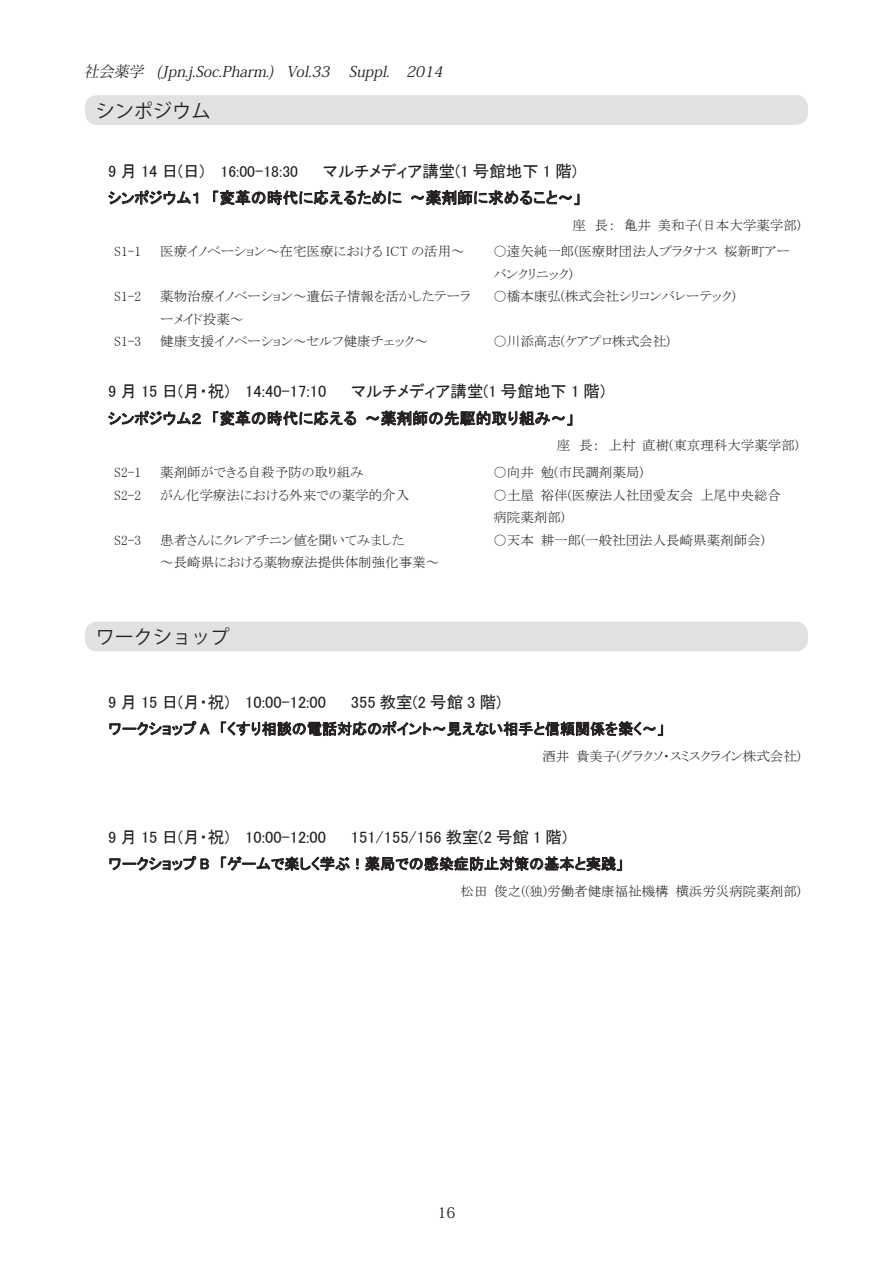
<style>
.page{position:relative;width:893px;height:1263px;background:#fff}
.page>*{position:absolute;margin:0;border:0;box-sizing:border-box;transform-origin:0 0}
.t1{font:19.2px "Koz Go Pro";color:#231f20}
.t2{font:16.5px "MS P Gothic";color:#231f20}
.t3{font:15.75px "MS P Gothic";letter-spacing:.005em;color:#231f20}
.t4{font:15px "MS P Gothic";color:#231f20}
.t5{font:italic 14.85px "Koz Min Pro";color:#231f20}
.t6{font:14.85px "Koz Min Pro";color:#231f20}
.t7{font:13.5px/22.5px "MS P Mincho";color:#231f20}
.s1{font-size:16.5px}
.s2{font-size:15px}
</style>
<div class="page">
<svg style="left:108px;top:190px;width:90px;height:15px"></svg>
<svg style="left:213px;top:190px;width:188px;height:15px"></svg>
<svg style="left:411px;top:190px;width:168px;height:16px"></svg>
<svg style="left:108px;top:411px;width:93px;height:14px"></svg>
<svg style="left:213px;top:411px;width:143px;height:15px"></svg>
<svg style="left:366px;top:411px;width:206px;height:15px"></svg>
<svg style="left:109px;top:721px;width:101px;height:15px"></svg>
<svg style="left:221px;top:721px;width:442px;height:15px"></svg>
<svg style="left:109px;top:856px;width:100px;height:15px"></svg>
<svg style="left:221px;top:856px;width:129px;height:15px"></svg>
<svg style="left:356px;top:859px;width:3px;height:10px"></svg>
<svg style="left:365px;top:856px;width:257px;height:16px"></svg>
<div style="left:85px;top:622px;width:723px;height:29px;background:#e0e1e3;border-radius:12px"></div>
<div style="left:85px;top:95px;width:723px;height:30px;background:#e0e1e3;border-radius:12px"></div>
<p class="t5" style="left:84px;top:61px;width:364px">社会薬学 (Jpn.j .Soc.Pharm.) Vol.33 　Suppl. 2014</p>
<h1 class="t1" style="left:96px;top:98px;width:116px">シンポジウム</h1>
<p class="t3" style="left:108px;top:163px;width:192px"><span class="s1">9 月 14 日(日)</span> 16:00<span class="s1">-</span>18:30</p>
<p class="t2" style="left:323px;top:162px;width:256px">マルチメディア講堂(1 号館地下 1 階)</p>
<p class="t3" style="left:108px;top:190px;width:474px"><span class="s2">シンポジウム１ 「</span>変革の時代に応えるために～薬剤師に求めること～<span class="s2">」</span></p>
<p class="t7" style="left:572px;top:213px;width:230px">座 長： 亀井 美和子(日本大学薬学部)</p>
<p class="t7" style="left:114px;top:240px;width:29px">S1-1</p>
<p class="t7" style="left:160px;top:240px;width:306px">医療イノベーション～在宅医療における ICT の活用～</p>
<p class="t7" style="left:493px;top:240px;width:298px">○遠矢純一郎(医療財団法人プラタナス 桜新町アーバンクリニック)</p>
<p class="t7" style="left:114px;top:285px;width:29px">S1-2</p>
<p class="t7" style="left:160px;top:285px;width:312px">薬物治療イノベーション～遺伝子情報を活かしたテーラーメイド投薬～</p>
<p class="t7" style="left:493px;top:285px;width:244px">○橋本康弘(株式会社シリコンバレーテック)</p>
<p class="t7" style="left:114px;top:330px;width:29px">S1-3</p>
<p class="t7" style="left:160px;top:330px;width:269px">健康支援イノベーション～セルフ健康チェック～</p>
<p class="t7" style="left:493px;top:330px;width:178px">○川添高志(ケアプロ株式会社)</p>
<p class="t2" style="left:108px;top:383px;width:220px">9 月 15 日(月・祝) 14:40-17:10</p>
<p class="t2" style="left:351px;top:383px;width:255px">マルチメディア講堂(1 号館地下 1 階)</p>
<p class="t3" style="left:108px;top:410px;width:467px"><span class="s2">シンポジウム２ 「</span>変革の時代に応える～薬剤師の先駆的取り組み～<span class="s2">」</span></p>
<p class="t7" style="left:557px;top:434px;width:244px">座 長： 上村 直樹(東京理科大学薬学部)</p>
<p class="t7" style="left:114px;top:461px;width:29px">S2-1</p>
<p class="t7" style="left:160px;top:461px;width:205px">薬剤師ができる自殺予防の取り組み</p>
<p class="t7" style="left:493px;top:461px;width:151px">○向井 勉(市民調剤薬局)</p>
<p class="t7" style="left:114px;top:484px;width:29px">S2-2</p>
<p class="t7" style="left:160px;top:484px;width:251px">がん化学療法における外来での薬学的介入</p>
<p class="t7" style="left:493px;top:484px;width:289px">○土屋 裕伴(医療法人社団愛友会 上尾中央総合病院薬剤部)</p>
<p class="t7" style="left:114px;top:529px;width:29px">S2-3</p>
<p class="t7" style="left:160px;top:529px;width:280px">患者さんにクレアチニン値を聞いてみました<br>～長崎県における薬物療法提供体制強化事業～</p>
<p class="t7" style="left:493px;top:529px;width:273px">○天本 耕一郎(一般社団法人長崎県薬剤師会)</p>
<h1 class="t1" style="left:96px;top:625px;width:135px">ワークショップ</h1>
<p class="t2" style="left:108px;top:693px;width:220px">9 月 15 日(月・祝) 10:00-12:00</p>
<p class="t2" style="left:351px;top:693px;width:152px">355 教室(2 号館 3 階)</p>
<p class="t4" style="left:108px;top:721px;width:558px">ワークショップ A 「くすり相談の電話対応のポイント～見えない相手と信頼関係を築く～」</p>
<p class="t7" style="left:542px;top:744px;width:260px">酒井 貴美子(グラクソ・スミスクライン株式会社)</p>
<p class="t2" style="left:108px;top:828px;width:220px">9 月 15 日(月・祝) 10:00-12:00</p>
<p class="t2" style="left:351px;top:828px;width:218px">151/155/156 教室(2 号館 1 階)</p>
<p class="t4" style="left:108px;top:856px;width:517px">ワークショップ B 「ゲームで楽しく学ぶ！薬局での感染症防止対策の基本と実践」</p>
<p class="t7" style="left:461px;top:879px;width:342px">松田 俊之((独)労働者健康福祉機構 横浜労災病院薬剤部)</p>
<p class="t6" style="left:437px;top:1202px;width:20px">16</p>
</div>
